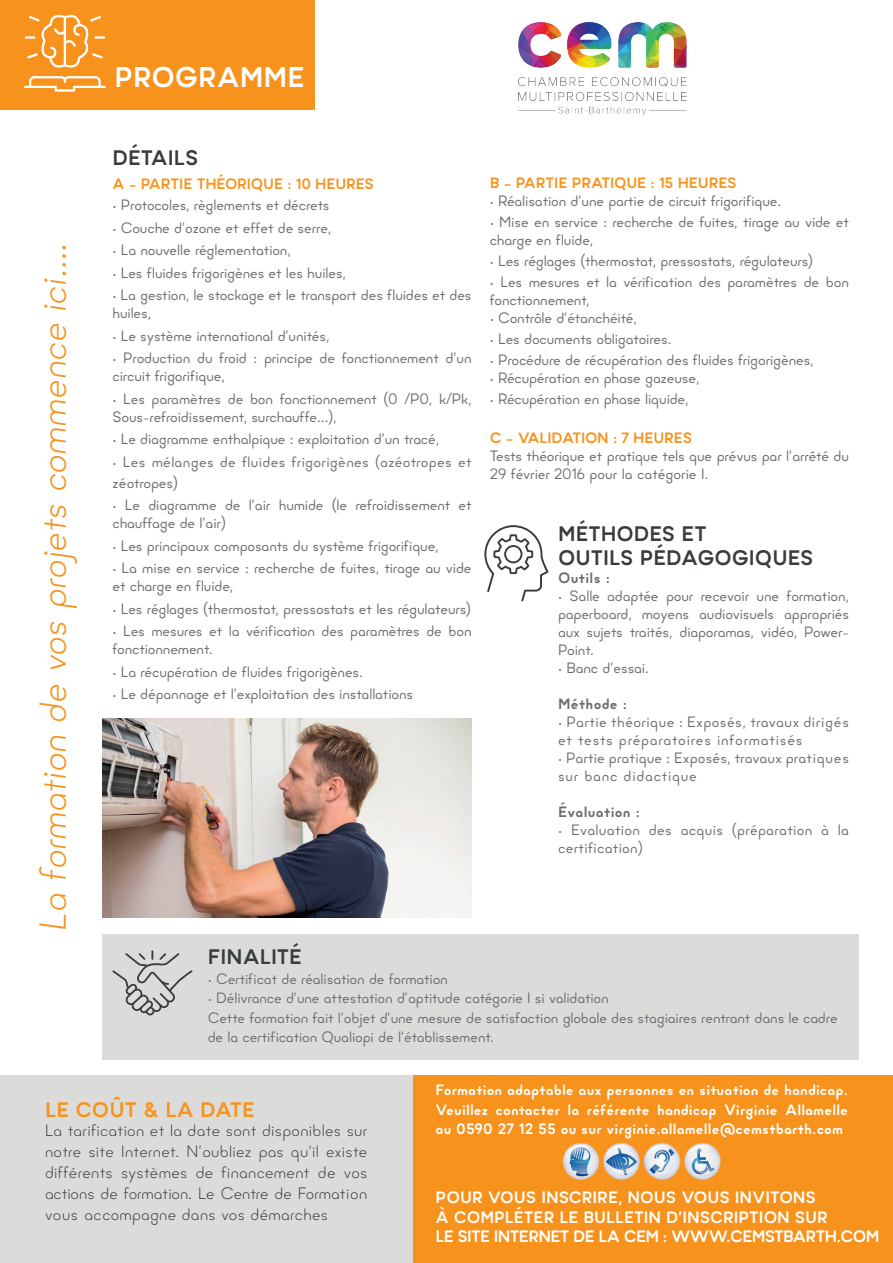
<style>
.page{position:relative;width:893px;height:1263px;background:#fff}
.page>*{position:absolute;margin:0;border:0;box-sizing:border-box;transform-origin:0 0}
.t1{font:italic 300 37.5px "Minimo";color:#f7931d}
.t2{font:700 28.5px "Minimo";color:#fff}
.t3{font:700 21px/24px "Minimo";color:#383c3f}
.t4{font:700 21px "Minimo";color:#f7931d}
.t5{font:300 16.5px/21px "Minimo";letter-spacing:.02em;color:#383c3f;text-align:justify}
.t6{font:700 16.5px/19.5px "Minimo";color:#fff}
.t7{font:15px/18px "Minimo";letter-spacing:-.01em;color:#6c6d70}
.t8{font:700 15px/19.5px "Minimo";letter-spacing:.01em;color:#fff;text-align:justify}
.t9{font:15px/21px "Minimo";letter-spacing:.02em;color:#6c6d70}
.t10{font:700 15px "Minimo";letter-spacing:-.01em;color:#f7931d}
.t11{font:15px/18px "Minimo";letter-spacing:.03em;color:#6c6d70}
.t12{font:15px/18px "Minimo";letter-spacing:.01em;color:#6c6d70}
.t13{font:700 15px "Minimo";letter-spacing:.02em;color:#6c6d70}
</style>
<div class="page">
<img style="left:518px;top:22px;width:169px;height:94px">
<div style="left:0;top:0;width:315px;height:109px;background:#f7931d"></div>
<svg style="left:25px;top:14px;width:80px;height:54px"></svg>
<svg style="left:24px;top:76px;width:82px;height:16px"></svg>
<div style="left:102px;top:934px;width:757px;height:125px;background:#dbdcda"></div>
<svg style="left:112px;top:950px;width:81px;height:65px"></svg>
<svg style="left:484px;top:525px;width:64px;height:76px"></svg>
<div style="left:388px;top:1075px;width:505px;height:188px;background:#f7931d"></div>
<div style="left:0;top:1075px;width:412px;height:188px;background:#dbdcda"></div>
<img style="left:562px;top:1143px;width:159px;height:37px">
<img style="left:102px;top:719px;width:370px;height:198px">
<h1 class="t1" style="left:28px;top:930px;width:688px;rotate:-90deg">La formation de vos projets commence ici….</h1>
<h2 class="t2" style="left:114px;top:57px;width:192px">PROGRAMME</h2>
<h3 class="t3" style="left:112px;top:145px;width:87px">DÉTAILS</h3>
<p class="t10" style="left:112px;top:174px;width:263px">A – PARTIE THÉORIQUE : 10 HEURES</p>
<p class="t7" style="left:112px;top:196px;width:219px">• Protocoles, règlements et décrets</p>
<p class="t7" style="left:112px;top:218px;width:221px">• Couche d’ozone et effet de serre,</p>
<p class="t7" style="left:112px;top:241px;width:180px">• La nouvelle réglementation,</p>
<p class="t7" style="left:112px;top:263px;width:235px">• Les fluides frigorigènes et les huiles,</p>
<p class="t7" style="left:112px;top:286px;width:361px">• La gestion, le stockage et le transport des fluides et des huiles,</p>
<p class="t7" style="left:112px;top:326px;width:219px">• Le système international d’unités,</p>
<p class="t7" style="left:112px;top:349px;width:361px">• Production du froid : principe de fonctionnement d’un circuit frigorifique,</p>
<p class="t7" style="left:112px;top:389px;width:361px">• Les paramètres de bon fonctionnement (0 /P0, k/Pk,<br>Sous-refroidissement, surchauffe…),</p>
<p class="t7" style="left:112px;top:430px;width:328px">• Le diagramme enthalpique : exploitation d’un tracé,</p>
<p class="t9" style="left:112px;top:451px;width:361px">• Les mélanges de fluides frigorigènes (azéotropes et zéotropes)</p>
<p class="t7" style="left:112px;top:496px;width:361px">• Le diagramme de l’air humide (le refroidissement et chauffage de l’air)</p>
<p class="t7" style="left:112px;top:536px;width:328px">• Les principaux composants du système frigorifique,</p>
<p class="t7" style="left:112px;top:559px;width:361px">• La mise en service : recherche de fuites, tirage au vide et charge en fluide,</p>
<p class="t7" style="left:112px;top:599px;width:360px">• Les réglages (thermostat, pressostats et les régulateurs)</p>
<p class="t7" style="left:112px;top:622px;width:361px">• Les mesures et la vérification des paramètres de bon fonctionnement.</p>
<p class="t7" style="left:112px;top:662px;width:252px">• La récupération de fluides frigorigènes.</p>
<p class="t7" style="left:112px;top:685px;width:302px">• Le dépannage et l’exploitation des installations</p>
<p class="t10" style="left:490px;top:172px;width:248px">B – PARTIE PRATIQUE : 15 HEURES</p>
<p class="t7" style="left:490px;top:191px;width:293px">• Réalisation d’une partie de circuit frigorifique.</p>
<p class="t7" style="left:490px;top:212px;width:361px">• Mise en service : recherche de fuites, tirage au vide et charge en fluide,</p>
<p class="t7" style="left:490px;top:251px;width:325px">• Les réglages (thermostat, pressostats, régulateurs)</p>
<p class="t7" style="left:490px;top:272px;width:361px">• Les mesures et la vérification des paramètres de bon fonctionnement,</p>
<p class="t7" style="left:490px;top:308px;width:149px">• Contrôle d’étanchéité,</p>
<p class="t7" style="left:490px;top:329px;width:183px">• Les documents obligatoires.</p>
<p class="t7" style="left:490px;top:350px;width:326px">• Procédure de récupération des fluides frigorigènes,</p>
<p class="t7" style="left:490px;top:368px;width:211px">• Récupération en phase gazeuse,</p>
<p class="t7" style="left:490px;top:389px;width:201px">• Récupération en phase liquide,</p>
<p class="t10" style="left:490px;top:427px;width:204px">C – VALIDATION : 7 HEURES</p>
<p class="t7" style="left:490px;top:446px;width:361px">Tests théorique et pratique tels que prévus par l’arrêté du<br>29 février 2016 pour la catégorie I.</p>
<h3 class="t3" style="left:558px;top:521px;width:257px">MÉTHODES ET<br>OUTILS PÉDAGOGIQUES</h3>
<p class="t13" style="left:558px;top:567px;width:53px">Outils :</p>
<p class="t7" style="left:558px;top:587px;width:292px;text-align:justify">• Salle adaptée pour recevoir une formation, paperboard, moyens audiovisuels appropriés aux sujets traités, diaporamas, vidéo, Power-Point.</p>
<p class="t7" style="left:558px;top:659px;width:92px">• Banc d’essai.</p>
<p class="t13" style="left:558px;top:693px;width:70px">Méthode :</p>
<p class="t11" style="left:558px;top:713px;width:292px">• Partie théorique : Exposés, travaux dirigés et tests préparatoires informatisés</p>
<p class="t12" style="left:558px;top:749px;width:292px">• Partie pratique : Exposés, travaux pratiques sur banc didactique</p>
<p class="t13" style="left:558px;top:801px;width:83px">Évaluation :</p>
<p class="t9" style="left:558px;top:821px;width:292px;line-height:18px">• Evaluation des acquis (préparation à la certification)</p>
<h3 class="t3" style="left:208px;top:944px;width:96px">FINALITÉ</h3>
<p class="t7" style="left:208px;top:969px;width:242px">• Certificat de réalisation de formation</p>
<p class="t7" style="left:208px;top:988px;width:631px;line-height:19.5px">• Délivrance d’une attestation d’aptitude catégorie I si validation<br>Cette formation fait l’objet d’une mesure de satisfaction globale des stagiaires rentrant dans le cadre de la certification Qualiopi de l’établissement.</p>
<h3 class="t4" style="left:45px;top:1095px;width:212px">LE COÛT &amp; LA DATE</h3>
<p class="t5" style="left:45px;top:1120px;width:324px">La tarification et la date sont disponibles sur notre site Internet. N’oubliez pas qu’il existe différents systèmes de financement de vos actions de formation. Le Centre de Formation vous accompagne dans vos démarches</p>
<p class="t8" style="left:436px;top:1080px;width:414px">Formation adaptable aux personnes en situation de handicap.<br>Veuillez contacter la référente handicap Virginie Allamelle au 0590 27 12 55 ou sur virginie.allamelle@cemstbarth.com</p>
<p class="t6" style="left:436px;top:1187px;width:445px">POUR VOUS INSCRIRE, NOUS VOUS INVITONS<br>À COMPLÉTER LE BULLETIN D’INSCRIPTION SUR<br>LE SITE INTERNET DE LA CEM : WWW.CEMSTBARTH.COM</p>
</div>
